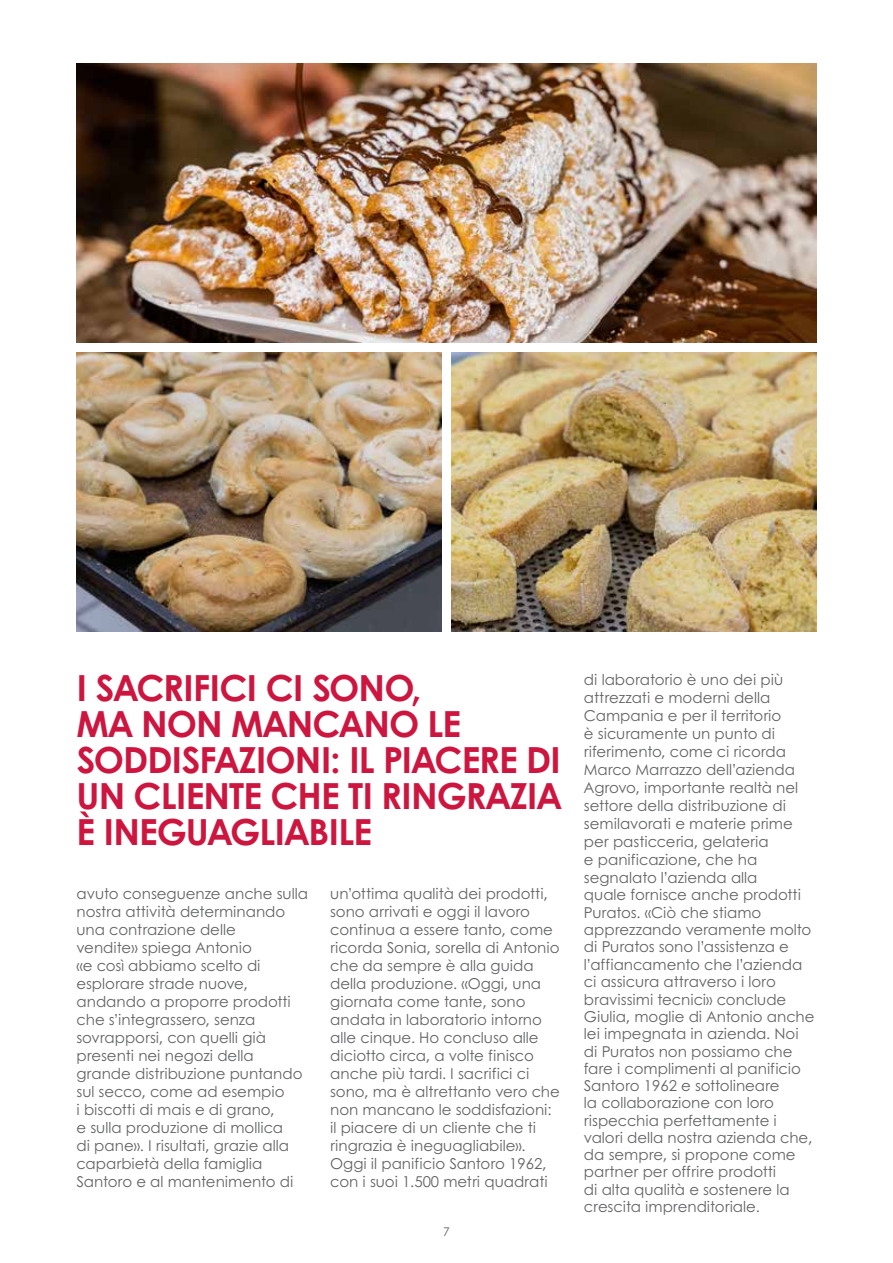
<style>
.page{position:relative;width:893px;height:1263px;background:#fff}
.page>*{position:absolute;margin:0;border:0;box-sizing:border-box;transform-origin:0 0}
.t1{font:700 36px/36px "Century Gothic";letter-spacing:-.025em;color:#cd163f}
.t2{font:15px/18px "Century Gothic";color:#636466}
.t3{font:12px "Century Gothic";color:#636466}
</style>
<div class="page">
<img style="left:77px;top:64px;width:739px;height:278px">
<img style="left:77px;top:353px;width:364px;height:278px">
<img style="left:452px;top:353px;width:364px;height:278px">
<h1 class="t1" style="left:77px;top:669px;width:487px">I SACRIFICI CI SONO,<br>MA NON MANCANO LE<br>SODDISFAZIONI: IL PIACERE DI<br>UN CLIENTE CHE TI RINGRAZIA<br>È INEGUAGLIABILE</h1>
<p class="t2" style="left:77px;top:884px;width:233px">avuto conseguenze anche sulla nostra attività determinando una contrazione delle<br>vendite» spiega Antonio<br>«e così abbiamo scelto di esplorare strade nuove, andando a proporre prodotti che s’integrassero, senza sovrapporsi, con quelli già presenti nei negozi della grande distribuzione puntando sul secco, come ad esempio<br>i biscotti di mais e di grano,<br>e sulla produzione di mollica<br>di pane». I risultati, grazie alla caparbietà della famiglia<br>Santoro e al mantenimento di</p>
<p class="t2" style="left:330px;top:884px;width:231px">un’ottima qualità dei prodotti, sono arrivati e oggi il lavoro continua a essere tanto, come ricorda Sonia, sorella di Antonio che da sempre è alla guida della produzione. «Oggi, una giornata come tante, sono andata in laboratorio intorno alle cinque. Ho concluso alle diciotto circa, a volte finisco anche più tardi. I sacrifici ci sono, ma è altrettanto vero che non mancano le soddisfazioni: il piacere di un cliente che ti ringrazia è ineguagliabile».<br>Oggi il panificio Santoro 1962, con i suoi 1.500 metri quadrati</p>
<p class="t3" style="left:443px;top:1223px;width:8px">7</p>
<p class="t2" style="left:584px;top:671px;width:232px;line-height:17.5px">di laboratorio è uno dei più attrezzati e moderni della<br>Campania e per il territorio<br>è sicuramente un punto di riferimento, come ci ricorda<br>Marco Marrazzo dell’azienda<br>Agrovo, importante realtà nel settore della distribuzione di semilavorati e materie prime per pasticceria, gelateria<br>e panificazione, che ha segnalato l’azienda alla<br>quale fornisce anche prodotti<br>Puratos. «Ciò che stiamo apprezzando veramente molto di Puratos sono l’assistenza e l’affiancamento che l’azienda ci assicura attraverso i loro bravissimi tecnici» conclude<br>Giulia, moglie di Antonio anche lei impegnata in azienda. Noi di Puratos non possiamo che fare i complimenti al panificio<br>Santoro 1962 e sottolineare<br>la collaborazione con loro rispecchia perfettamente i valori della nostra azienda che, da sempre, si propone come partner per offrire prodotti<br>di alta qualità e sostenere la crescita imprenditoriale.</p>
</div>
